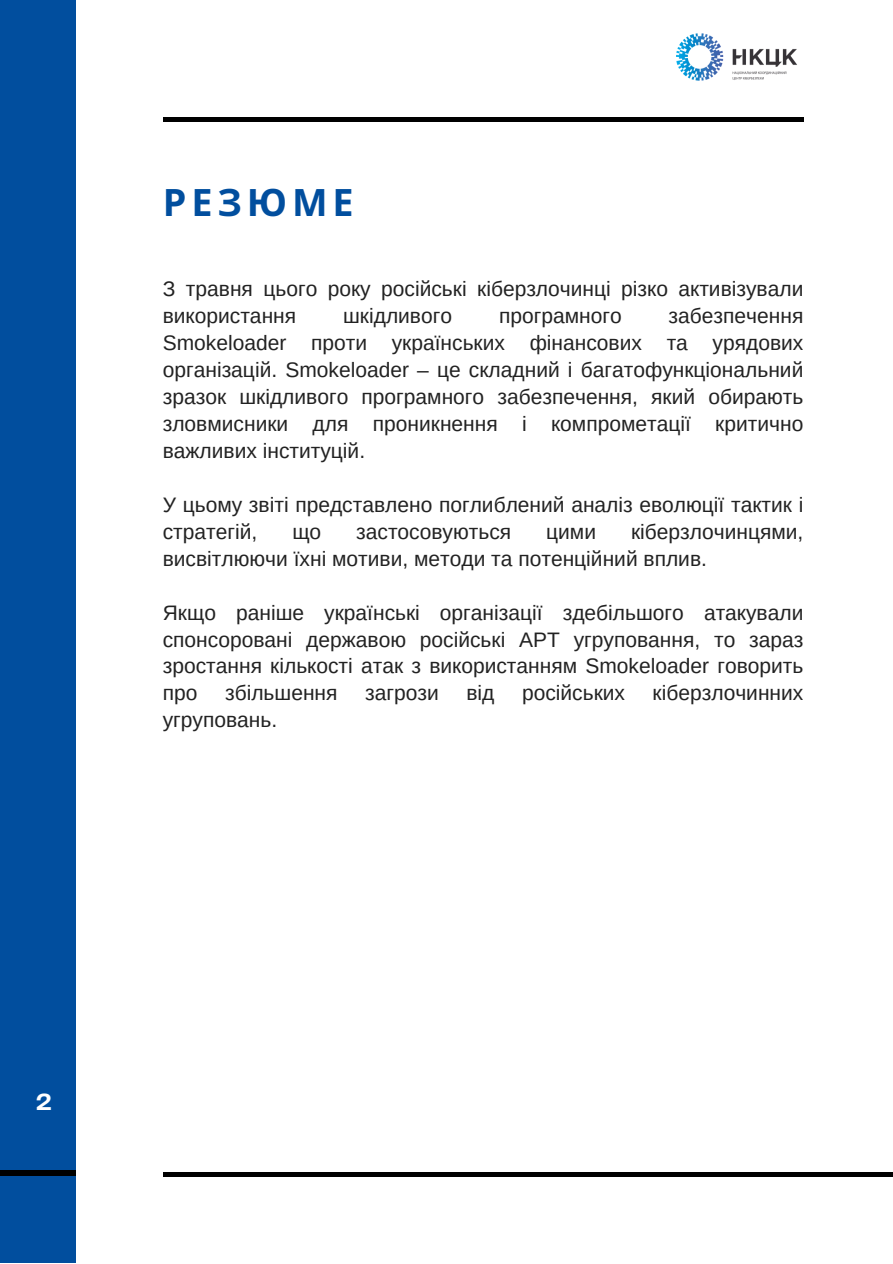
<style>
.page{position:relative;width:893px;height:1264px;background:#fff}
.page>*{position:absolute;margin:0;border:0;box-sizing:border-box;transform-origin:0 0}
.t1{font:700 37.65px "Noto Sans";letter-spacing:.13em;color:#014e9e}
.t2{font:700 24.15px "Telegraf";color:#fff}
.t3{font:21px/27px "Arimo";color:#222}
</style>
<div class="page">
<hr style="left:163px;top:117px;width:640px;height:4px;background:#000">
<hr style="left:163px;top:1172px;width:729px;height:4px;background:#000">
<div style="left:0;top:0;width:76px;height:1262px;background:#014e9e"></div>
<div style="left:0;top:1170px;width:76px;height:5px;background:#000"></div>
<img style="left:676px;top:33px;width:121px;height:48px">
<p class="t1" style="left:163px;top:176px;width:192px">РЕЗЮМЕ</p>
<p class="t3" style="left:163px;top:275px;width:642px">З травня цього року російські кіберзлочинці різко активізували використання</p>
<p class="t3" style="left:163px;top:302px;width:642px;text-align:justify;text-indent:506px">забезпечення Smokeloader проти українських фінансових та урядових організацій. Smokeloader – це складний і багатофункціональний зразок шкідливого програмного забезпечення, який обирають зловмисники для проникнення і компрометації критично важливих інституцій.</p>
<p class="t3" style="left:163px;top:491px;width:642px">У цьому звіті представлено поглиблений аналіз еволюції тактик і стратегій,</p>
<p class="t3" style="left:343px;top:302px;width:110px">шкідливого</p>
<p class="t3" style="left:499px;top:302px;width:124px">програмного</p>
<p class="t3" style="left:163px;top:517px;width:642px;text-indent:468px">кіберзлочинцями, висвітлюючи їхні мотиви, методи та потенційний вплив.</p>
<p class="t3" style="left:163px;top:598px;width:642px;text-align:justify">Якщо раніше українські організації здебільшого атакували спонсоровані державою російські APT угруповання, то зараз зростання кількості атак з використанням Smokeloader говорить про</p>
<p class="t3" style="left:292px;top:517px;width:30px">що</p>
<p class="t3" style="left:356px;top:517px;width:156px">застосовуються</p>
<p class="t3" style="left:546px;top:517px;width:51px">цими</p>
<p class="t3" style="left:225px;top:679px;width:114px">збільшення</p>
<p class="t3" style="left:365px;top:679px;width:75px">загрози</p>
<p class="t3" style="left:466px;top:679px;width:30px">від</p>
<p class="t3" style="left:522px;top:679px;width:104px">російських</p>
<p class="t3" style="left:652px;top:679px;width:152px">кіберзлочинних</p>
<p class="t3" style="left:163px;top:706px;width:116px">угруповань.</p>
<p class="t2" style="left:36px;top:1091px;width:18px">2</p>
</div>
